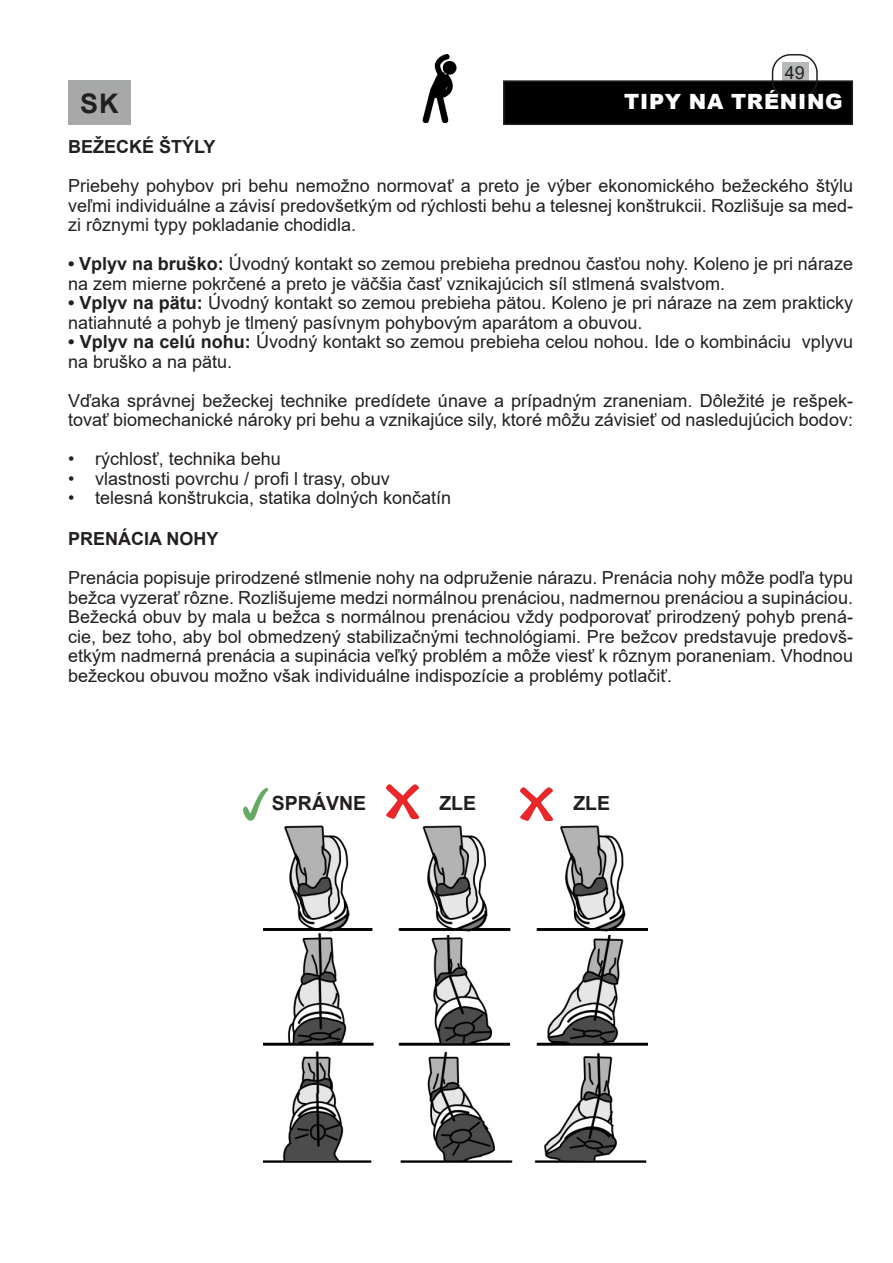
<style>
.page{position:relative;width:893px;height:1263px;background:#fff}
.page>*{position:absolute;margin:0;border:0;box-sizing:border-box;transform-origin:0 0}
.t1{font:700 27px "Arial";color:#231f20}
.t2{font:900 21px "Arial";letter-spacing:.035em;color:#fff}
.Ztucneni{font:700 19.5px "Arial";color:#231f20}
.Text{font:18px/19.5px "Arial";color:#231f20}
.Text-2{font:700 18px "Arial";color:#231f20}
.s1{font-weight:700}
</style>
<div class="page">
<div style="left:782px;top:62px;width:26px;height:21px;background:#b7baba"></div>
<div style="left:504px;top:81px;width:348px;height:43px;background:#000"></div>
<div style="left:503px;top:80px;width:350px;height:45px;border:2px solid #231f20"></div>
<div style="left:772px;top:54px;width:46px;height:45px;border:2px solid #231f20;border-radius:18px"></div>
<div style="left:68px;top:80px;width:63px;height:45px;background:#a7a9a9"></div>
<img style="left:422px;top:54px;width:35px;height:68px">
<img style="left:264px;top:825px;width:383px;height:338px">
<img style="left:243px;top:788px;width:25px;height:32px">
<img style="left:521px;top:787px;width:32px;height:34px">
<img style="left:387px;top:785px;width:32px;height:33px">
<p class="Text" style="left:785px;top:62px;width:22px">49</p>
<h1 class="t1" style="left:80px;top:84px;width:40px">SK</h1>
<p class="t2" style="left:624px;top:87px;width:220px">TIPY NA TRÉNING</p>
<p class="Text-2" style="left:68px;top:134px;width:149px">BEŽECKÉ ŠTÝLY</p>
<p class="Text" style="left:68px;top:176px;width:786px;text-align:justify">Priebehy pohybov pri behu nemožno normovať a preto je výber ekonomického bežeckého štýlu veľmi individuálne a závisí predovšetkým od rýchlosti behu a telesnej konštrukcii. Rozlišuje sa med&shy;zi rôznymi typy pokladanie chodidla.</p>
<p class="Text" style="left:68px;top:254px;width:786px"><span class="s1">• Vplyv na bruško:</span> Úvodný kontakt so zemou prebieha prednou časťou nohy. Koleno je pri náraze na zem mierne pokrčené a preto je väčšia časť vznikajúcich síl stlmená svalstvom.</p>
<p class="Text" style="left:68px;top:293px;width:786px"><span class="s1">• Vplyv na pätu:</span> Úvodný kontakt so zemou prebieha pätou. Koleno je pri náraze na zem prakticky natiahnuté a pohyb je tlmený pasívnym pohybovým aparátom a obuvou.</p>
<p class="Text" style="left:68px;top:332px;width:786px"><span class="s1">• Vplyv na celú nohu:</span> Úvodný kontakt so zemou prebieha celou nohou. Ide o kombináciu vplyvu na bruško a na pätu.</p>
<p class="Text" style="left:68px;top:391px;width:786px">Vďaka správnej bežeckej technike predídete únave a prípadným zraneniam. Dôležité je rešpek&shy;tovať biomechanické nároky pri behu a vznikajúce sily, ktoré môžu závisieť od nasledujúcich bodov:</p>
<p class="Text" style="left:68px;top:449px;width:214px">• rýchlosť, technika behu</p>
<p class="Text" style="left:68px;top:469px;width:323px">• vlastnosti povrchu / profi l trasy, obuv</p>
<p class="Text" style="left:68px;top:488px;width:385px">• telesná konštrukcia, statika dolných končatín</p>
<p class="Text-2" style="left:68px;top:526px;width:152px">PRENÁCIA NOHY</p>
<p class="Text" style="left:68px;top:568px;width:786px;text-align:justify">Prenácia popisuje prirodzené stlmenie nohy na odpruženie nárazu. Prenácia nohy môže podľa typu bežca vyzerať rôzne. Rozlišujeme medzi normálnou prenáciou, nadmernou prenáciou a supináciou.<br>Bežecká obuv by mala u bežca s normálnou prenáciou vždy podporovať prirodzený pohyb prená&shy;cie, bez toho, aby bol obmedzený stabilizačnými technológiami. Pre bežcov predstavuje predovš&shy;etkým nadmerná prenácia a supinácia veľký problém a môže viesť k rôznym poraneniam. Vhodnou bežeckou obuvou možno však individuálne indispozície a problémy potlačiť.</p>
<p class="Ztucneni" style="left:272px;top:790px;width:96px">SPRÁVNE</p>
<p class="Ztucneni" style="left:439px;top:790px;width:38px">ZLE</p>
<p class="Ztucneni" style="left:573px;top:790px;width:38px">ZLE</p>
</div>
